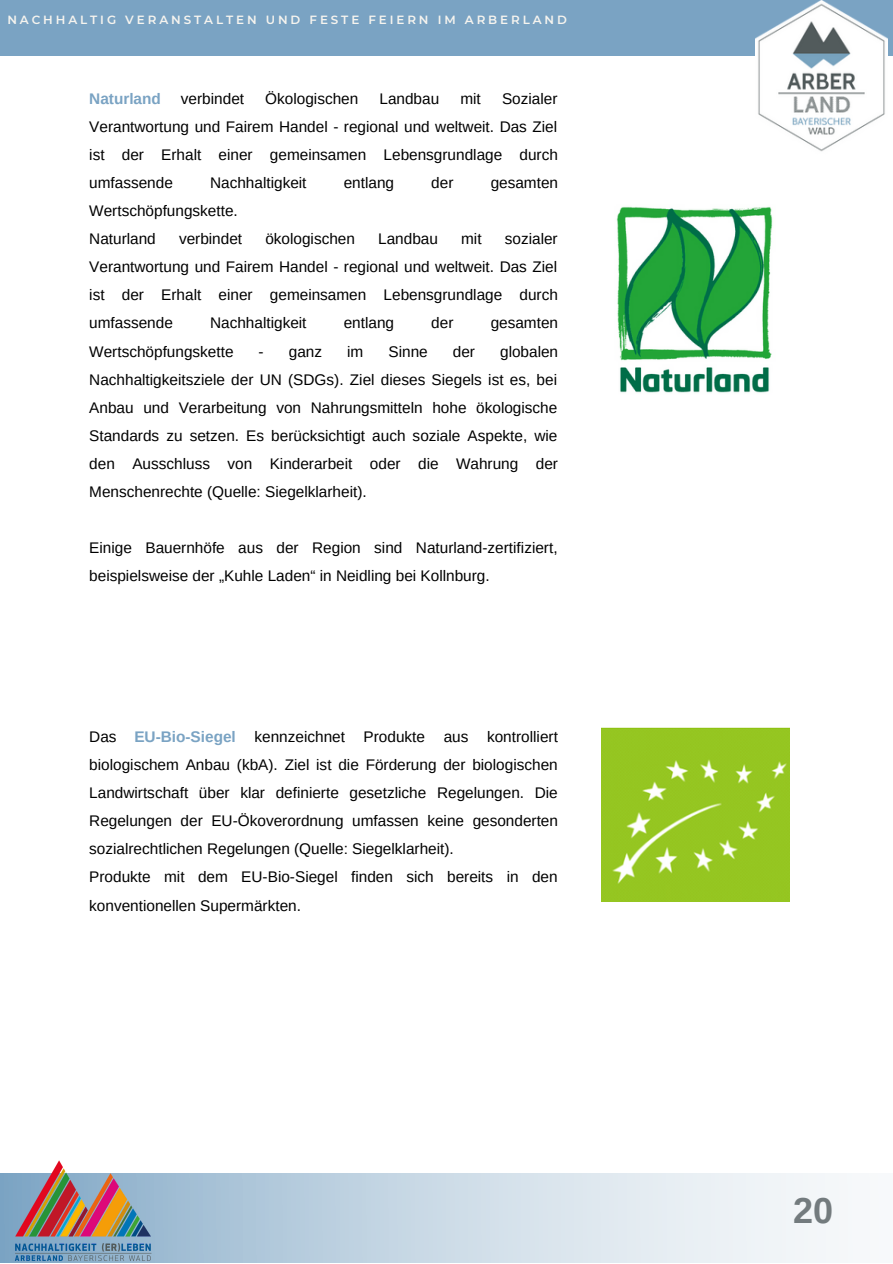
<style>
.page{position:relative;width:893px;height:1264px;background:#fff}
.page>*{position:absolute;margin:0;border:0;box-sizing:border-box;transform-origin:0 0}
.t1{font:700 36px "Arimo";color:#737b7e}
.t2{font:15.3px/28px "Arimo";color:#000;text-align:justify}
.t3{font:700 15.3px "Arimo";color:#7aa3c3}
.t4{font:600 11.85px "Montserrat";letter-spacing:.245em;color:#f6f4ef}
.s1{font-weight:700;color:#7aa3c3}
</style>
<div class="page">
<svg style="left:165px;top:1173px;width:674px;height:89px;background:#d0dee8"></svg>
<div style="left:0;top:0;width:892px;height:56px;background:#7aa3c3"></div>
<img style="left:0;top:1160px;width:165px;height:102px">
<img style="left:602px;top:727px;width:187px;height:174px">
<img style="left:616px;top:206px;width:157px;height:187px">
<img style="left:755px;top:0;width:132px;height:152px">
<p class="t4" style="left:7px;top:12px;width:561px">NACHHALTIG VERANSTALTEN UND FESTE FEIERN IM ARBERLAND</p>
<p class="t3" style="left:89px;top:90px;width:73px">Naturland</p>
<p class="t2" style="left:181px;top:84px;width:65px">verbindet</p>
<p class="t2" style="left:265px;top:84px;width:95px">Ökologischen</p>
<p class="t2" style="left:379px;top:84px;width:61px">Landbau</p>
<p class="t2" style="left:460px;top:84px;width:22px">mit</p>
<p class="t2" style="left:89px;top:84px;width:470px;text-indent:413px">Sozialer Verantwortung und Fairem Handel - regional und weltweit. Das Ziel ist der Erhalt einer gemeinsamen Lebensgrundlage durch umfassende</p>
<p class="t2" style="left:210px;top:168px;width:98px">Nachhaltigkeit</p>
<p class="t2" style="left:344px;top:168px;width:52px">entlang</p>
<p class="t2" style="left:431px;top:168px;width:24px">der</p>
<p class="t2" style="left:490px;top:168px;width:69px">gesamten</p>
<p class="t2" style="left:89px;top:197px;width:150px">Wertschöpfungskette.</p>
<p class="t2" style="left:89px;top:225px;width:68px">Naturland</p>
<p class="t2" style="left:179px;top:225px;width:65px">verbindet</p>
<p class="t2" style="left:265px;top:225px;width:91px">ökologischen</p>
<p class="t2" style="left:378px;top:225px;width:61px">Landbau</p>
<p class="t2" style="left:461px;top:225px;width:22px">mit</p>
<p class="t2" style="left:89px;top:225px;width:470px;text-indent:415px">sozialer Verantwortung und Fairem Handel - regional und weltweit. Das Ziel ist der Erhalt einer gemeinsamen Lebensgrundlage durch umfassende</p>
<p class="t2" style="left:210px;top:309px;width:98px">Nachhaltigkeit</p>
<p class="t2" style="left:344px;top:309px;width:52px">entlang</p>
<p class="t2" style="left:431px;top:309px;width:24px">der</p>
<p class="t2" style="left:490px;top:309px;width:69px">gesamten</p>
<p class="t2" style="left:89px;top:337px;width:146px">Wertschöpfungskette</p>
<p class="t2" style="left:258px;top:337px;width:65px">- ganz</p>
<p class="t2" style="left:347px;top:337px;width:18px">im</p>
<p class="t2" style="left:388px;top:337px;width:41px">Sinne</p>
<p class="t2" style="left:453px;top:337px;width:24px">der</p>
<p class="t2" style="left:89px;top:337px;width:470px;text-indent:411px">globalen Nachhaltigkeitsziele der UN (SDGs). Ziel dieses Siegels ist es, bei Anbau und Verarbeitung von Nahrungsmitteln hohe ökologische Standards zu setzen. Es berücksichtigt auch soziale Aspekte, wie den Ausschluss von Kinderarbeit oder die Wahrung der Menschenrechte (Quelle: Siegelklarheit).</p>
<p class="t2" style="left:89px;top:534px;width:470px">Einige Bauernhöfe aus der Region sind Naturland-zertifiziert, beispielsweise der „Kuhle Laden“ in Neidling bei Kollnburg.</p>
<p class="t2" style="left:89px;top:722px;width:470px">Das <span class="s1">EU-Bio-Siegel</span> kennzeichnet Produkte aus kontrolliert biologischem Anbau (kbA). Ziel ist die Förderung der biologischen Landwirtschaft über klar definierte gesetzliche Regelungen. Die Regelungen der EU-Ökoverordnung umfassen keine gesonderten sozialrechtlichen Regelungen (Quelle: Siegelklarheit).</p>
<p class="t2" style="left:89px;top:863px;width:470px">Produkte mit dem EU-Bio-Siegel finden sich bereits in den konventionellen Supermärkten.</p>
<p class="t1" style="left:793px;top:1190px;width:42px">20</p>
</div>
